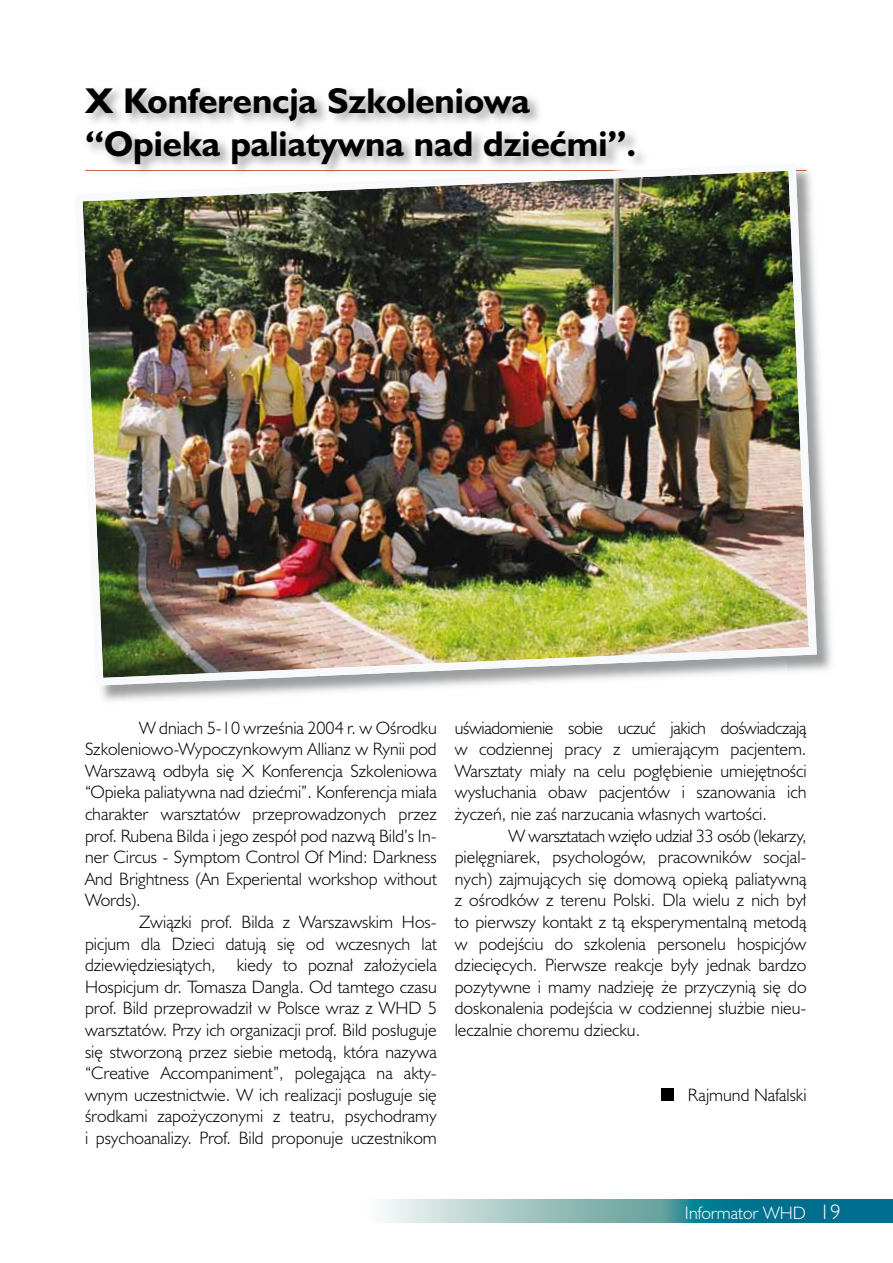
<style>
.page{position:relative;width:893px;height:1263px;background:#fff}
.page>*{position:absolute;margin:0;border:0;box-sizing:border-box;transform-origin:0 0}
.t1{font:700 36px/43.2px "Humanist 521 PL";color:#000}
.t2{font:300 18px/21.6px "Humanist 521 PL";color:#000;text-align:justify}
.t3{font:300 18px "Humanist 521 PL";color:#fff}
.s1{font-size:21px}
</style>
<div class="page">
<svg style="left:382px;top:1199px;width:511px;height:23px;background:#60a3ad"></svg>
<div style="left:661px;top:1088px;width:13px;height:13px;background:#000"></div>
<img style="left:101px;top:686px;width:24px;height:15px">
<img style="left:817px;top:333px;width:15px;height:338px">
<img style="left:82px;top:168px;width:735px;height:518px">
<img style="left:84px;top:89px;width:565px;height:90px">
<img style="left:85px;top:170px;width:344px;height:1px">
<img style="left:429px;top:169px;width:220px;height:10px">
<h1 class="t1" style="left:85px;top:78px;width:553px">X Konferencja Szkoleniowa “Opieka paliatywna nad dzieçmi”.</h1>
<p class="t2" style="left:85px;top:716px;width:353px;text-indent:54px">W dniach 5-10 wrzeÊnia 2004 r. w OÊrodku Szkoleniowo-Wypoczynkowym Allianz w Rynii pod Warszawà odby∏a si´ X Konferencja Szkoleniowa “Opieka paliatywna nad dzieçmi”. Konferencja mia∏a charakter warsztatów przeprowadzonych przez prof. Rubena Bilda i jego zespó∏ pod nazwà Bild’s In&shy;ner Circus - Symptom Control Of Mind: Darkness And Brightness (An Experiental workshop without Words).</p>
<p class="t2" style="left:85px;top:911px;width:353px;text-indent:54px">Zwiàzki prof. Bilda z Warszawskim Hos&shy;picjum dla Dzieci datujà si´ od wczesnych lat dziewi´dziesiàtych, kiedy to pozna∏ za∏o˝yciela Hospicjum dr. Tomasza Dangla. Od tamtego czasu prof. Bild przeprowadzi∏ w Polsce wraz z WHD 5 warsztatów. Przy ich organizacji prof. Bild pos∏uguje si´ stworzonà przez siebie metodà, która nazywa “Creative Accompaniment”, polegajàca na akty&shy;wnym uczestnictwie. W ich realizacji pos∏uguje si´ Êrodkami zapo˝yczonymi z teatru, psychodramy i psychoanalizy. Prof. Bild proponuje uczestnikom</p>
<p class="t2" style="left:455px;top:716px;width:353px">uÊwiadomienie sobie uczuç jakich doÊwiadczajà w codziennej pracy z umierajàcym pacjentem.<br>Warsztaty mia∏y na celu pog∏´bienie umiej´tnoÊci wys∏uchania obaw pacjentów i szanowania ich ˝yczeƒ, nie zaÊ narzucania w∏asnych wartoÊci.</p>
<p class="t2" style="left:455px;top:824px;width:353px;text-indent:54px">W warsztatach wzi´∏o udzia∏ 33 osób (lekarzy, piel´gniarek, psychologów, pracowników socjal&shy;nych) zajmujàcych si´ domowà opiekà paliatywnà z oÊrodków z terenu Polski. Dla wielu z nich by∏ to pierwszy kontakt z tà eksperymentalnà metodà w podejÊciu do szkolenia personelu hospicjów dzieci´cych. Pierwsze reakcje by∏y jednak bardzo pozytywne i mamy nadziej´ ˝e przyczynià si´ do doskonalenia podejÊcia w codziennej s∏u˝bie nieu&shy;leczalnie choremu dziecku.</p>
<p class="t2" style="left:688px;top:1083px;width:120px">Rajmund Nafalski</p>
<p class="t3" style="left:685px;top:1202px;width:157px">Informator WHD <span class="s1">19</span></p>
</div>
